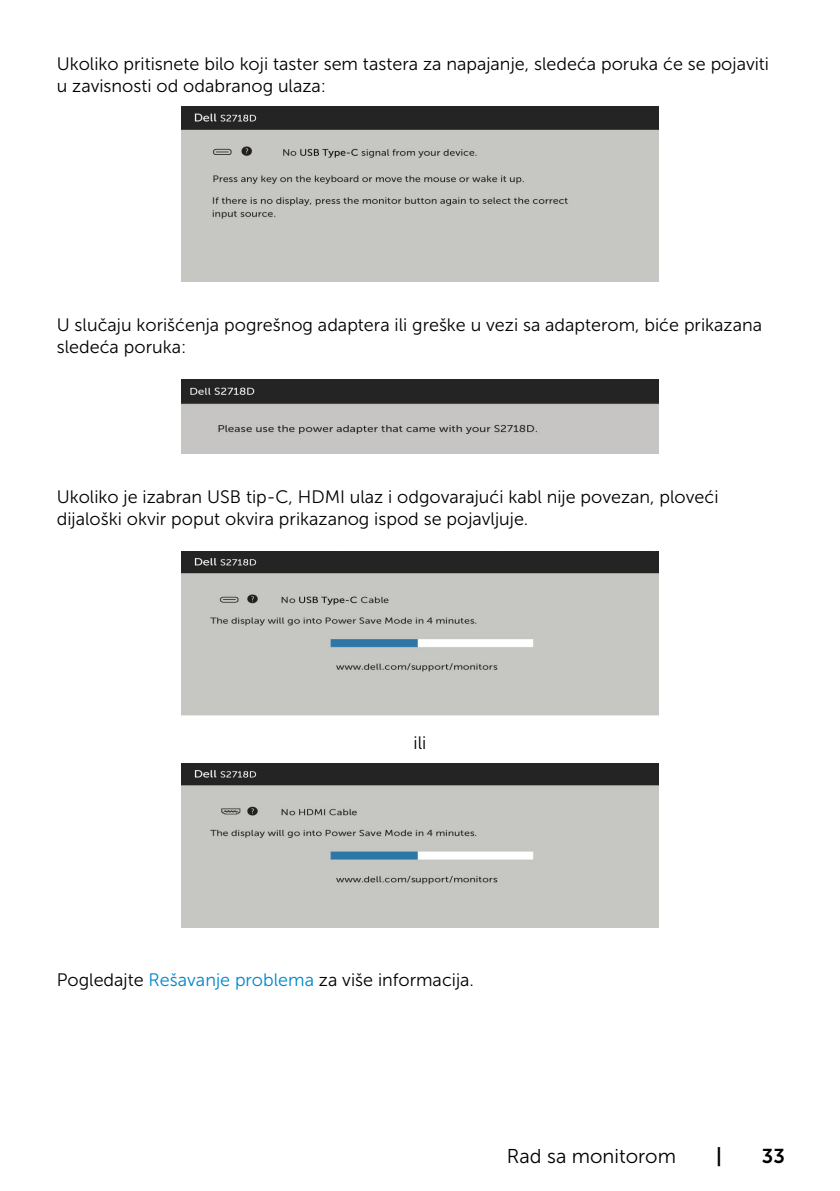
<style>
.page{position:relative;width:840px;height:1191px;background:#fff}
.page>*{position:absolute;margin:0;border:0;box-sizing:border-box;transform-origin:0 0}
.t1{font:20px "Museo Sans For Dell 300";color:#000}
.t2{font:20px "Museo Sans For Dell 700";color:#000}
.t3{font:18px/21.6px "Museo Sans For Dell 300";color:#000}
.s1{color:#0087cb}
</style>
<div class="page">
<img style="left:181px;top:107px;width:477px;height:174px">
<img style="left:181px;top:379px;width:477px;height:74px">
<img style="left:181px;top:551px;width:477px;height:164px">
<img style="left:181px;top:763px;width:477px;height:165px">
<p class="t3" style="left:57px;top:53px;width:713px">Ukoliko pritisnete bilo koji taster sem tastera za napajanje, sledeća poruka će se pojaviti u zavisnosti od odabranog ulaza:</p>
<p class="t3" style="left:57px;top:315px;width:706px">U slučaju korišćenja pogrešnog adaptera ili greške u vezi sa adapterom, biće prikazana sledeća poruka:</p>
<p class="t3" style="left:57px;top:486px;width:663px">Ukoliko je izabran USB tip-C, HDMI ulaz i odgovarajući kabl nije povezan, ploveći dijaloški okvir poput okvira prikazanog ispod se pojavljuje.</p>
<p class="t3" style="left:413px;top:731px;width:14px">ili</p>
<p class="t3" style="left:57px;top:969px;width:418px">Pogledajte <span class="s1">Rešavanje problema</span> za više informacija.</p>
<p class="t1" style="left:506px;top:1145px;width:170px">Rad sa monitorom</p>
<p class="t2" style="left:715px;top:1144px;width:7px">|</p>
<p class="t2" style="left:761px;top:1144px;width:24px">33</p>
</div>
